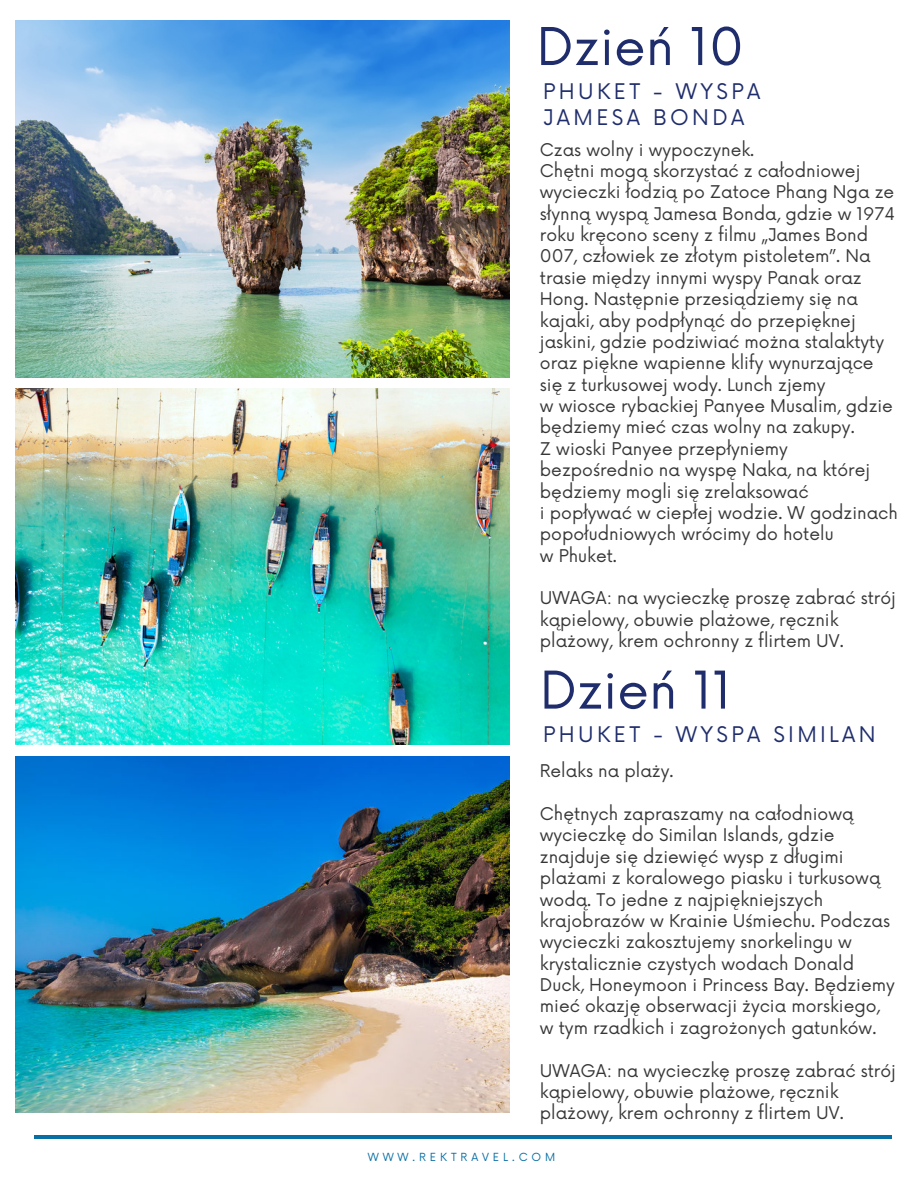
<style>
.page{position:relative;width:918px;height:1188px;background:#fff}
.page>*{position:absolute;margin:0;border:0;box-sizing:border-box;transform-origin:0 0}
.t1{font:50.7px "Now";color:#1f2d6c}
.t2{font:21px/25.8px "Now";letter-spacing:.16em;color:#1f2d6c}
.t3{font:17.1px/21.5px "Now";color:#373737}
.t4{font:10.95px "Now";letter-spacing:.36em;color:#086fa5}
</style>
<div class="page">
<hr style="left:35px;top:1136px;width:857px;height:3px;background:#086fa5">
<img style="left:16px;top:20px;width:494px;height:357px">
<img style="left:16px;top:388px;width:494px;height:357px">
<img style="left:16px;top:756px;width:494px;height:357px">
<h1 class="t1" style="left:537px;top:6px;width:209px">Dzień 10</h1>
<p class="t2" style="left:543px;top:77px;width:219px">PHUKET - WYSPA<br>JAMESA BONDA</p>
<p class="t3" style="left:540px;top:137px;width:360px">Czas wolny i wypoczynek.<br>Chętni mogą skorzystać z całodniowej wycieczki łodzią po Zatoce Phang Nga ze słynną wyspą Jamesa Bonda, gdzie w 1974 roku kręcono sceny z filmu „James Bond 007, człowiek ze złotym pistoletem”. Na trasie między innymi wyspy Panak oraz Hong. Następnie przesiądziemy się na kajaki, aby podpłynąć do przepięknej jaskini, gdzie podziwiać można stalaktyty oraz piękne wapienne klify wynurzające się z turkusowej wody. Lunch zjemy<br>w wiosce rybackiej Panyee Musalim, gdzie będziemy mieć czas wolny na zakupy.<br>Z wioski Panyee przepłyniemy bezpośrednio na wyspę Naka, na której będziemy mogli się zrelaksować<br>i popływać w ciepłej wodzie. W godzinach popołudniowych wrócimy do hotelu<br>w Phuket.</p>
<p class="t3" style="left:540px;top:586px;width:358px">UWAGA: na wycieczkę proszę zabrać strój kąpielowy, obuwie plażowe, ręcznik plażowy, krem ochronny z flirtem UV.</p>
<h1 class="t1" style="left:540px;top:649px;width:193px">Dzień 11</h1>
<p class="t2" style="left:543px;top:720px;width:334px">PHUKET - WYSPA SIMILAN</p>
<p class="t3" style="left:540px;top:759px;width:135px">Relaks na plaży.</p>
<p class="t3" style="left:540px;top:802px;width:356px">Chętnych zapraszamy na całodniową wycieczkę do Similan Islands, gdzie znajduje się dziewięć wysp z długimi plażami z koralowego piasku i turkusową wodą. To jedne z najpiękniejszych krajobrazów w Krainie Uśmiechu. Podczas wycieczki zakosztujemy snorkelingu w krystalicznie czystych wodach Donald Duck, Honeymoon i Princess Bay. Będziemy mieć okazję obserwacji życia morskiego, w tym rzadkich i zagrożonych gatunków.</p>
<p class="t3" style="left:540px;top:1059px;width:358px">UWAGA: na wycieczkę proszę zabrać strój kąpielowy, obuwie plażowe, ręcznik plażowy, krem ochronny z flirtem UV.</p>
<p class="t4" style="left:368px;top:1149px;width:189px">WWW.REKTRAVEL.COM</p>
</div>
